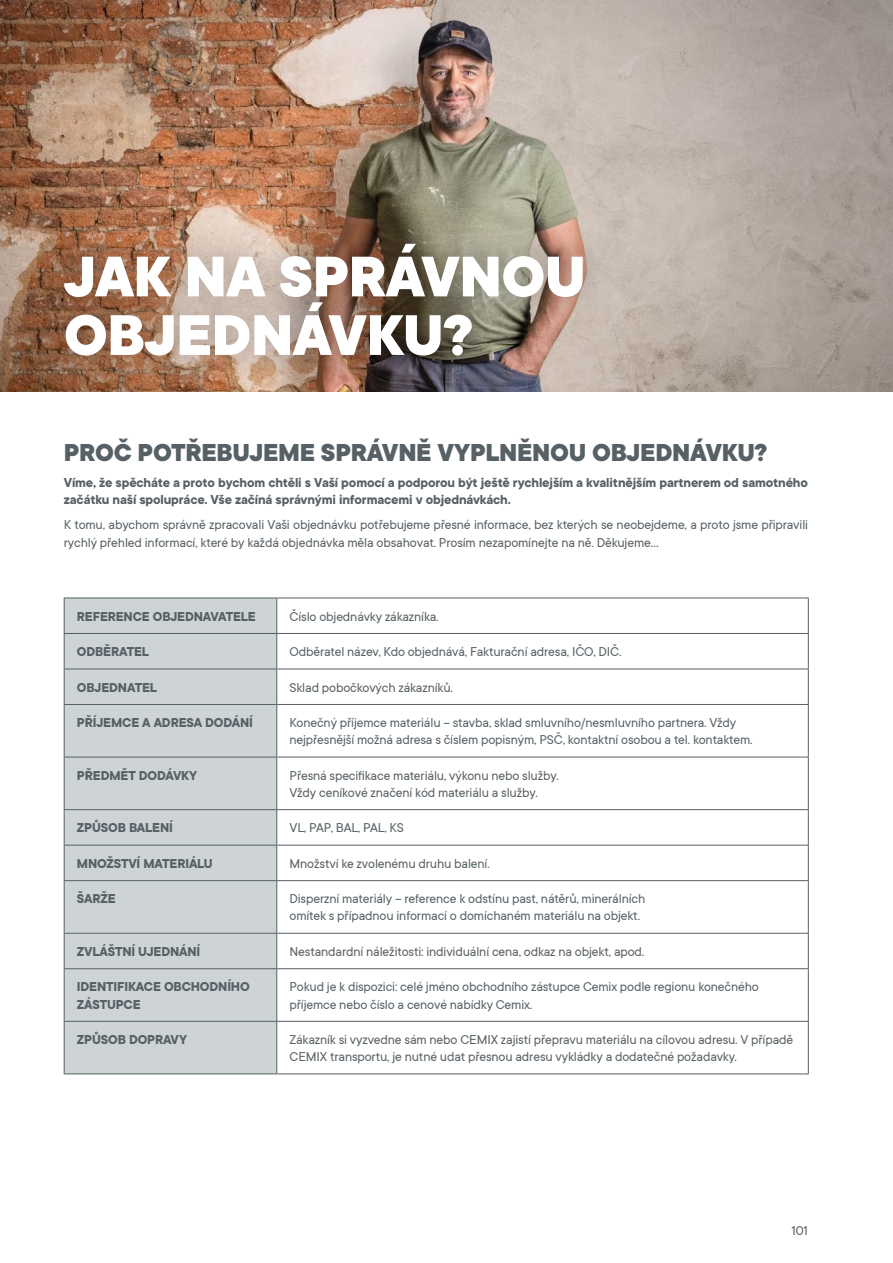
<style>
.page{position:relative;width:893px;height:1263px;background:#fff}
.page>*{position:absolute;margin:0;border:0;box-sizing:border-box;transform-origin:0 0}
.t1{font:800 63px/58.5px "TT Commons";letter-spacing:-.01em;color:#fff}
.t2{font:800 27px "TT Commons";letter-spacing:-.01em;color:#576065}
.t3{font:14.25px/17.1px "TT Commons";letter-spacing:-.01em;color:#576065}
.t4{font:700 14.25px/17.1px "TT Commons";letter-spacing:-.01em;color:#576065}
</style>
<div class="page">
<img style="left:0;top:0;width:893px;height:391px">
<div style="left:30px;top:209px;width:588px;height:181px;background:#231f20;opacity:.2"></div>
<div style="left:65px;top:599px;width:211px;height:474px;background:#ced3d6"></div>
<hr style="left:64px;top:598px;width:213px;height:1px;background:#576065">
<hr style="left:64px;top:598px;width:1px;height:35px;background:#576065">
<hr style="left:277px;top:598px;width:532px;height:1px;background:#576065">
<hr style="left:276px;top:598px;width:1px;height:35px;background:#576065">
<hr style="left:808px;top:598px;width:1px;height:35px;background:#576065">
<hr style="left:64px;top:633px;width:213px;height:1px;background:#576065">
<hr style="left:64px;top:634px;width:1px;height:35px;background:#576065">
<hr style="left:277px;top:633px;width:532px;height:1px;background:#576065">
<hr style="left:276px;top:634px;width:1px;height:35px;background:#576065">
<hr style="left:808px;top:634px;width:1px;height:35px;background:#576065">
<hr style="left:64px;top:669px;width:213px;height:1px;background:#576065">
<hr style="left:64px;top:669px;width:1px;height:35px;background:#576065">
<hr style="left:277px;top:669px;width:532px;height:1px;background:#576065">
<hr style="left:276px;top:669px;width:1px;height:35px;background:#576065">
<hr style="left:808px;top:669px;width:1px;height:35px;background:#576065">
<hr style="left:64px;top:704px;width:213px;height:1px;background:#576065">
<hr style="left:64px;top:705px;width:1px;height:52px;background:#576065">
<hr style="left:277px;top:704px;width:532px;height:1px;background:#576065">
<hr style="left:276px;top:705px;width:1px;height:52px;background:#576065">
<hr style="left:808px;top:705px;width:1px;height:52px;background:#576065">
<hr style="left:64px;top:757px;width:213px;height:1px;background:#576065">
<hr style="left:64px;top:757px;width:1px;height:52px;background:#576065">
<hr style="left:277px;top:757px;width:532px;height:1px;background:#576065">
<hr style="left:276px;top:757px;width:1px;height:52px;background:#576065">
<hr style="left:808px;top:757px;width:1px;height:52px;background:#576065">
<hr style="left:64px;top:809px;width:213px;height:1px;background:#576065">
<hr style="left:64px;top:810px;width:1px;height:35px;background:#576065">
<hr style="left:277px;top:809px;width:532px;height:1px;background:#576065">
<hr style="left:276px;top:810px;width:1px;height:35px;background:#576065">
<hr style="left:808px;top:810px;width:1px;height:35px;background:#576065">
<hr style="left:64px;top:845px;width:213px;height:1px;background:#576065">
<hr style="left:64px;top:845px;width:1px;height:35px;background:#576065">
<hr style="left:277px;top:845px;width:532px;height:1px;background:#576065">
<hr style="left:276px;top:845px;width:1px;height:35px;background:#576065">
<hr style="left:808px;top:845px;width:1px;height:35px;background:#576065">
<hr style="left:64px;top:880px;width:213px;height:1px;background:#576065">
<hr style="left:64px;top:881px;width:1px;height:52px;background:#576065">
<hr style="left:277px;top:880px;width:532px;height:1px;background:#576065">
<hr style="left:276px;top:881px;width:1px;height:52px;background:#576065">
<hr style="left:808px;top:881px;width:1px;height:52px;background:#576065">
<hr style="left:64px;top:933px;width:213px;height:1px;background:#576065">
<hr style="left:64px;top:934px;width:1px;height:34px;background:#576065">
<hr style="left:277px;top:933px;width:532px;height:1px;background:#576065">
<hr style="left:276px;top:934px;width:1px;height:34px;background:#576065">
<hr style="left:808px;top:934px;width:1px;height:34px;background:#576065">
<hr style="left:64px;top:968px;width:213px;height:1px;background:#576065">
<hr style="left:64px;top:969px;width:1px;height:52px;background:#576065">
<hr style="left:277px;top:968px;width:532px;height:1px;background:#576065">
<hr style="left:276px;top:969px;width:1px;height:52px;background:#576065">
<hr style="left:808px;top:969px;width:1px;height:52px;background:#576065">
<hr style="left:64px;top:1021px;width:213px;height:1px;background:#576065">
<hr style="left:64px;top:1022px;width:1px;height:51px;background:#576065">
<hr style="left:277px;top:1021px;width:532px;height:1px;background:#576065">
<hr style="left:276px;top:1022px;width:1px;height:51px;background:#576065">
<hr style="left:808px;top:1022px;width:1px;height:51px;background:#576065">
<hr style="left:64px;top:1073px;width:213px;height:1px;background:#576065">
<hr style="left:277px;top:1073px;width:532px;height:1px;background:#576065">
<h1 class="t1" style="left:64px;top:249px;width:523px">JAK NA SPRÁVNOU<br>OBJEDNÁVKU?</h1>
<h2 class="t2" style="left:64px;top:438px;width:705px">PROČ POTŘEBUJEME SPRÁVNĚ VYPLNĚNOU OBJEDNÁVKU?</h2>
<p class="t4" style="left:64px;top:474px;width:746px">Víme, že spěcháte a proto bychom chtěli s Vaší pomocí a podporou být ještě rychlejším a kvalitnějším partnerem od samotného začátku naší spolupráce. Vše začíná správnými informacemi v objednávkách.</p>
<p class="t3" style="left:64px;top:517px;width:746px">K tomu, abychom správně zpracovali Vaši objednávku potřebujeme přesné informace, bez kterých se neobejdeme, a proto jsme připravili rychlý přehled informací, které by každá objednávka měla obsahovat. Prosím nezapomínejte na ně. Děkujeme…</p>
<p class="t4" style="left:77px;top:608px;width:180px">Reference objednavatele</p>
<p class="t3" style="left:290px;top:608px;width:151px">Číslo objednávky zákazníka.</p>
<p class="t4" style="left:77px;top:643px;width:74px">Odběratel</p>
<p class="t3" style="left:290px;top:643px;width:333px">Odběratel název, Kdo objednává, Fakturační adresa, IČO, DIČ.</p>
<p class="t4" style="left:77px;top:679px;width:82px">Objednatel</p>
<p class="t3" style="left:290px;top:679px;width:165px">Sklad pobočkových zákazníků.</p>
<p class="t4" style="left:77px;top:714px;width:178px">Příjemce a adresa dodání</p>
<p class="t3" style="left:290px;top:714px;width:465px">Konečný příjemce materiálu – stavba, sklad smluvního/nesmluvního partnera. Vždy nejpřesnější možná adresa s číslem popisným, PSČ, kontaktní osobou a tel. kontaktem.</p>
<p class="t4" style="left:77px;top:767px;width:122px">Předmět dodávky</p>
<p class="t3" style="left:290px;top:767px;width:271px">Přesná specifikace materiálu, výkonu nebo služby.<br>Vždy ceníkové značení kód materiálu a služby.</p>
<p class="t4" style="left:77px;top:820px;width:98px">Způsob balení</p>
<p class="t3" style="left:290px;top:819px;width:116px">VL, PAP, BAL, PAL, KS</p>
<p class="t4" style="left:77px;top:855px;width:137px">Množství materiálu</p>
<p class="t3" style="left:290px;top:855px;width:202px">Množství ke zvolenému druhu balení.</p>
<p class="t4" style="left:77px;top:891px;width:40px">Šarže</p>
<p class="t3" style="left:290px;top:890px;width:357px">Disperzní materiály – reference k odstínu past, nátěrů, minerálních omítek s případnou informací o domíchaném materiálu na objekt.</p>
<p class="t4" style="left:77px;top:943px;width:125px">Zvláštní uj ednání</p>
<p class="t3" style="left:290px;top:943px;width:356px">Nestandardní náležitosti: individuální cena, odkaz na objekt, apod.</p>
<p class="t4" style="left:77px;top:979px;width:172px">Identifikace obchodního zástupce</p>
<p class="t3" style="left:290px;top:978px;width:471px">Pokud je k dispozici: celé jméno obchodního zástupce Cemix podle regionu konečného příjemce nebo číslo a cenové nabídky Cemix.</p>
<p class="t4" style="left:77px;top:1031px;width:112px">Způsob dopravy</p>
<p class="t3" style="left:290px;top:1031px;width:505px">Zákazník si vyzvedne sám nebo CEMIX zajistí přepravu materiálu na cílovou adresu. V případě<br>CEMIX transportu, je nutné udat přesnou adresu vykládky a dodatečné požadavky.</p>
<p class="t3" style="left:791px;top:1222px;width:18px">101</p>
</div>
